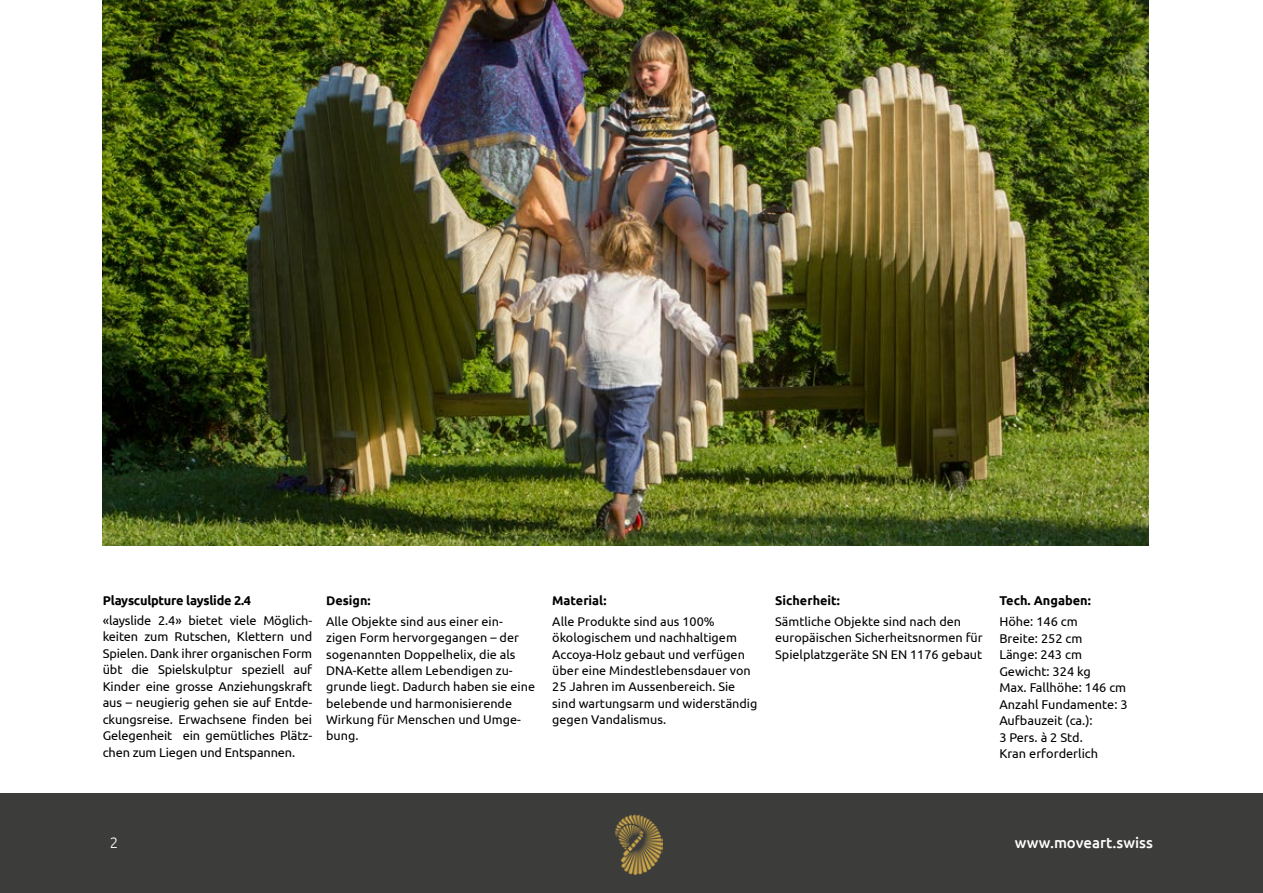
<style>
.page{position:relative;width:1263px;height:893px;background:#fff}
.page>*{position:absolute;margin:0;border:0;box-sizing:border-box;transform-origin:0 0}
.t1{font:500 15px "Ubuntu";color:#fff}
.t2{font:300 15px "Ubuntu";color:#fff}
.t3{font:12.75px/16.5px "Ubuntu";color:#000;text-align:justify}
.t4{font:700 12.75px "Ubuntu";letter-spacing:-.02em;color:#000}
.t5{font:700 12.75px "Ubuntu";color:#000}
.t6{font:12.6px/16.4px "Ubuntu";color:#000}
.t7{font:700 12.6px "Ubuntu";color:#000}
</style>
<div class="page">
<div style="left:0;top:794px;width:1263px;height:99px;background:#3c3c3b"></div>
<img style="left:615px;top:814px;width:48px;height:61px">
<img style="left:102px;top:0;width:1047px;height:546px">
<p class="t4" style="left:103px;top:593px;width:150px">Playsculpture layslide 2.4</p>
<p class="t3" style="left:103px;top:611px;width:211px">«layslide 2.4» bietet viele Möglich&shy;keiten zum Rutschen, Klettern und Spielen. Dank ihrer organischen Form übt die Spielskulptur speziell auf Kinder eine grosse Anziehungskraft aus – neugierig gehen sie auf Entde&shy;ckungsreise. Erwachsene finden bei Gelegenheit ein gemütliches Plätz&shy;chen zum Liegen und Entspannen.</p>
<p class="t7" style="left:326px;top:593px;width:46px">Design:</p>
<p class="t6" style="left:326px;top:613px;width:210px">Alle Objekte sind aus einer ein&shy;zigen Form hervorgegangen – der sogenannten Doppelhelix, die als<br>DNA-Kette allem Lebendigen zu&shy;grunde liegt. Dadurch haben sie eine belebende und harmonisierende<br>Wirkung für Menschen und Umge&shy;bung.</p>
<p class="t7" style="left:552px;top:593px;width:56px">Material:</p>
<p class="t6" style="left:552px;top:613px;width:207px">Alle Produkte sind aus 100% ökologischem und nachhaltigem<br>Accoya-Holz gebaut und verfügen über eine Mindestlebensdauer von<br>25 Jahren im Aussenbereich. Sie sind wartungsarm und widerständig gegen Vandalismus.</p>
<p class="t7" style="left:775px;top:593px;width:66px">Sicherheit:</p>
<p class="t6" style="left:775px;top:613px;width:209px">Sämtliche Objekte sind nach den europäischen Sicherheitsnormen für<br>Spielplatzgeräte SN EN 1176 gebaut</p>
<p class="t5" style="left:999px;top:593px;width:93px">Tech. Angaben:</p>
<p class="t3" style="left:999px;top:613px;width:130px;text-align:left">Höhe: 146 cm<br>Breite: 252 cm<br>Länge: 243 cm<br>Gewicht: 324 kg<br>Max. Fallhöhe: 146 cm<br>Anzahl Fundamente: 3<br>Aufbauzeit (ca.):<br>3 Pers. à 2 Std.<br>Kran erforderlich</p>
<p class="t2" style="left:110px;top:834px;width:10px">2</p>
<p class="t1" style="left:1015px;top:834px;width:140px">www.moveart.swiss</p>
</div>
